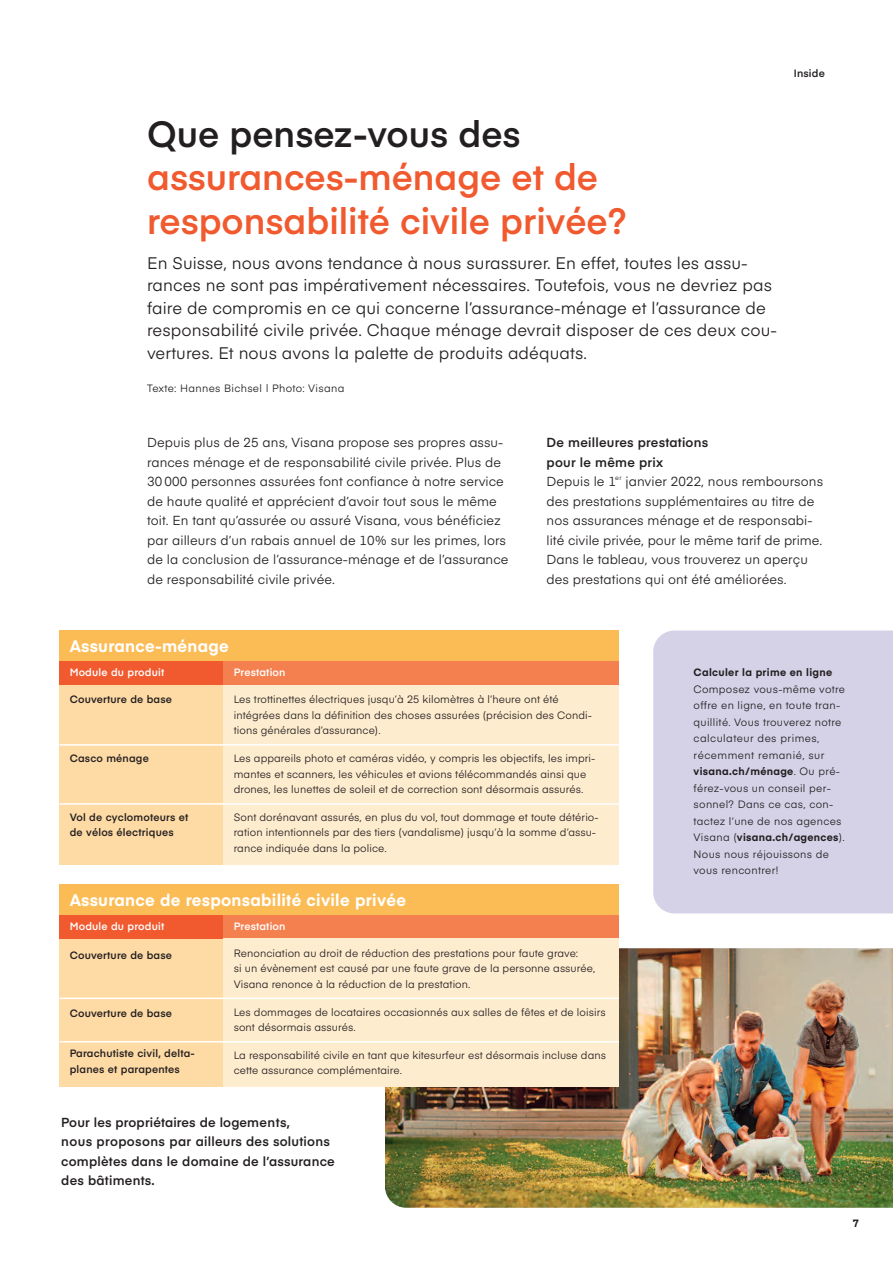
<style>
.page{position:relative;width:893px;height:1263px;background:#fff}
.page>*{position:absolute;margin:0;border:0;box-sizing:border-box;transform-origin:0 0}
.t1{font:600 36px/43.5px "Eina 03";color:#f1592f}
.t2{font:600 36px "Eina 03";color:#231f20}
.t3{font:16.5px/22.5px "Eina 03";letter-spacing:.005em;color:#231f20}
.t4{font:700 16.5px "Eina 03";letter-spacing:.015em;color:#fff}
.t5{font:12.9px/19.5px "Eina 03";letter-spacing:.005em;color:#231f20}
.t6{font:600 12.9px/19.5px "Eina 03";letter-spacing:.015em;color:#231f20}
.t7{font:10.5px/15.6px "Eina 03";letter-spacing:.005em;color:#231f20}
.t8{font:10.5px/16.5px "Eina 03";letter-spacing:.03em;color:#231f20}
.t9{font:600 10.5px/15.6px "Eina 03";letter-spacing:.015em;color:#231f20}
.t10{font:600 10.5px "Eina 03";letter-spacing:.015em;color:#fff}
.t11{font:700 10.5px "Eina 03";letter-spacing:.03em;color:#231f20}
.s1{font-weight:600}
.s2{font-weight:700}
</style>
<div class="page">
<img style="left:385px;top:948px;width:508px;height:260px">
<div style="left:60px;top:685px;width:197px;height:179px;background:#fedaa5"></div>
<div style="left:60px;top:630px;width:559px;height:32px;background:#fcbc55"></div>
<div style="left:60px;top:662px;width:197px;height:23px;background:#f1592f"></div>
<div style="left:224px;top:662px;width:395px;height:23px;background:#f5804f"></div>
<div style="left:224px;top:685px;width:395px;height:179px;background:#feeccf"></div>
<hr style="left:60px;top:744px;width:559px;height:2px;background:#fff">
<hr style="left:60px;top:803px;width:559px;height:2px;background:#fff">
<div style="left:60px;top:938px;width:197px;height:149px;background:#fedaa5"></div>
<div style="left:60px;top:884px;width:559px;height:31px;background:#fcbc55"></div>
<div style="left:60px;top:915px;width:197px;height:23px;background:#f1592f"></div>
<div style="left:224px;top:915px;width:395px;height:23px;background:#f5804f"></div>
<div style="left:224px;top:938px;width:395px;height:149px;background:#feeccf"></div>
<hr style="left:60px;top:997px;width:559px;height:2px;background:#fff">
<hr style="left:60px;top:1041px;width:559px;height:1px;background:#fff">
<div style="left:653px;top:630px;width:240px;height:283px;background:#d5d2e8"></div>
<h1 class="t2" style="left:147px;top:121px;width:375px">Que pensez-vous des</h1>
<h1 class="t1" style="left:147px;top:159px;width:481px">assurances-ménage et de responsabilité civile privée?</h1>
<p class="t3" style="left:147px;top:253px;width:631px">En Suisse, nous avons tendance à nous surassurer. En effet, toutes les assu&shy;rances ne sont pas impérativement nécessaires. Toutefois, vous ne devriez pas faire de compromis en ce qui concerne l’assurance-ménage et l’assurance de responsabilité civile privée. Chaque ménage devrait disposer de ces deux cou&shy;vertures. Et nous avons la palette de produits adéquats.</p>
<p class="t8" style="left:147px;top:381px;width:199px">Texte: Hannes Bichsel | Photo: Visana</p>
<p class="t9" style="left:794px;top:66px;width:33px">Inside</p>
<p class="t5" style="left:147px;top:434px;width:363px">Depuis plus de 25 ans, Visana propose ses propres assu&shy;rances ménage et de responsabilité civile privée. Plus de 30 000 personnes assurées font confiance à notre service de haute qualité et apprécient d’avoir tout sous le même toit. En tant qu’assurée ou assuré Visana, vous bénéficiez par ailleurs d’un rabais annuel de 10% sur les primes, lors de la conclusion de l’assurance-ménage et de l’assurance de responsabilité civile privée.</p>
<p class="t5" style="left:547px;top:434px;width:278px"><span class="s1">De meilleures prestations<br>pour le même prix<br></span>Depuis le 1<sup>er</sup> janvier 2022, nous remboursons des prestations supplémentaires au titre de nos assurances ménage et de responsabi&shy;lité civile privée, pour le même tarif de prime.<br>Dans le tableau, vous trouverez un aperçu des prestations qui ont été améliorées.</p>
<h2 class="t4" style="left:70px;top:640px;width:161px">Assurance-ménage</h2>
<p class="t10" style="left:70px;top:669px;width:96px">Module du produit</p>
<p class="t10" style="left:234px;top:669px;width:53px">Prestation</p>
<p class="t7" style="left:234px;top:693px;width:360px">Les trottinettes électriques jusqu’à 25 kilomètres à l’heure ont été intégrées dans la définition des choses assurées (précision des Condi&shy;tions générales d’assurance).</p>
<p class="t7" style="left:234px;top:752px;width:363px">Les appareils photo et caméras vidéo, y compris les objectifs, les impri&shy;mantes et scanners, les véhicules et avions télécommandés ainsi que drones, les lunettes de soleil et de correction sont désormais assurés.</p>
<p class="t7" style="left:234px;top:810px;width:366px">Sont dorénavant assurés, en plus du vol, tout dommage et toute détério&shy;ration intentionnels par des tiers (vandalisme) jusqu’à la somme d’assu&shy;rance indiquée dans la police.</p>
<p class="t9" style="left:70px;top:693px;width:104px">Couverture de base</p>
<p class="t9" style="left:70px;top:752px;width:81px">Casco ménage</p>
<p class="t9" style="left:70px;top:810px;width:120px">Vol de cyclomoteurs et de vélos électriques</p>
<h2 class="t4" style="left:70px;top:894px;width:338px">Assurance de responsabilité civile privée</h2>
<p class="t10" style="left:70px;top:922px;width:96px">Module du produit</p>
<p class="t10" style="left:234px;top:922px;width:53px">Prestation</p>
<p class="t7" style="left:234px;top:946px;width:363px">Renonciation au droit de réduction des prestations pour faute grave:<br>si un évènement est causé par une faute grave de la personne assurée,<br>Visana renonce à la réduction de la prestation.</p>
<p class="t7" style="left:234px;top:1005px;width:374px">Les dommages de locataires occasionnés aux salles de fêtes et de loisirs sont désormais assurés.</p>
<p class="t7" style="left:234px;top:1048px;width:374px">La responsabilité civile en tant que kitesurfeur est désormais incluse dans cette assurance complémentaire.</p>
<p class="t9" style="left:70px;top:948px;width:104px">Couverture de base</p>
<p class="t9" style="left:70px;top:1007px;width:104px">Couverture de base</p>
<p class="t9" style="left:70px;top:1046px;width:127px">Parachutiste civil, delta&shy;planes et parapentes</p>
<p class="t6" style="left:61px;top:1113px;width:275px">Pour les propriétaires de logements,<br>nous proposons par ailleurs des solutions complètes dans le domaine de l’assurance des bâtiments.</p>
<p class="t11" style="left:694px;top:668px;width:140px">Calculer la prime en ligne</p>
<p class="t8" style="left:694px;top:682px;width:153px">Composez vous-même votre offre en ligne, en toute tran&shy;quillité. Vous trouverez notre calculateur des primes, récemment remanié, sur <span class="s2">visana.ch/ménage</span>. Ou pré&shy;férez-vous un conseil per&shy;sonnel? Dans ce cas, con&shy;tactez l’une de nos agences<br>Visana (<span class="s2">visana.ch/agences</span>).<br>Nous nous réjouissons de vous rencontrer!</p>
<p class="t11" style="left:853px;top:1220px;width:8px">7</p>
</div>
